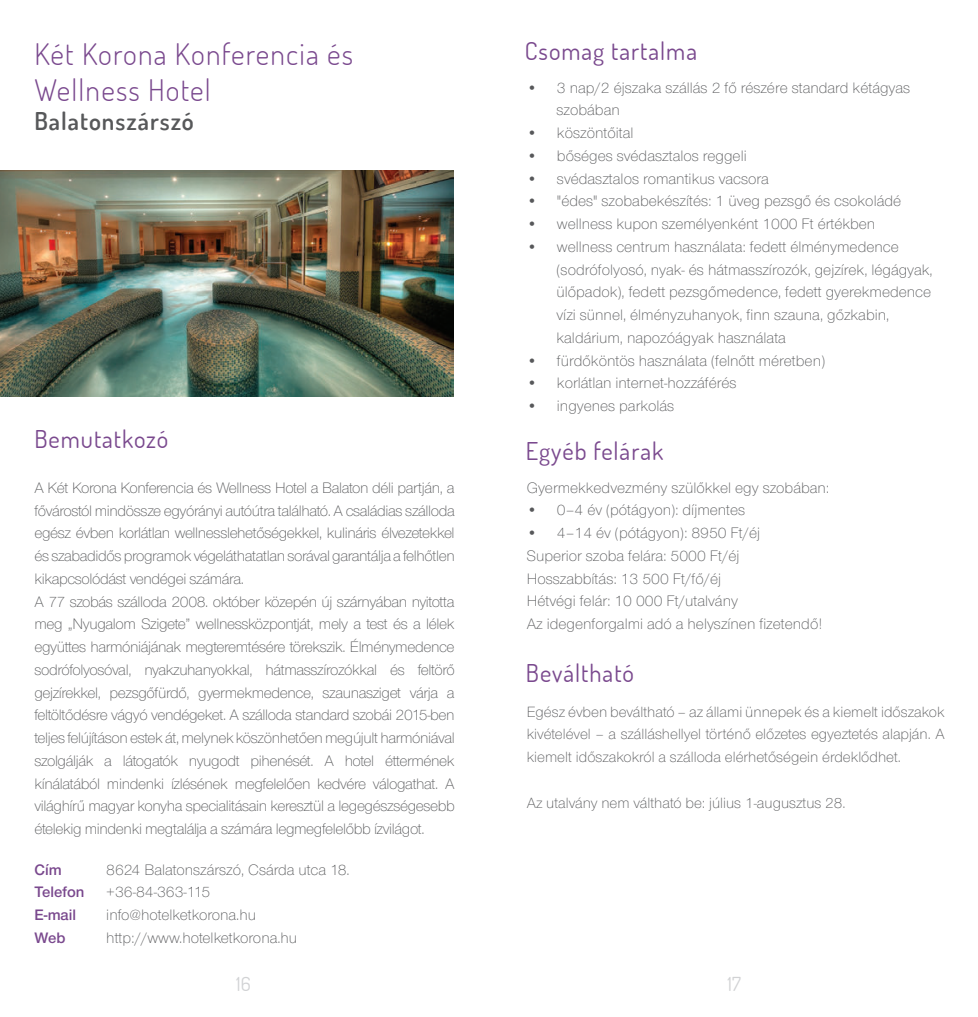
<style>
.page{position:relative;width:978px;height:1017px;background:#fff}
.page>*{position:absolute;margin:0;border:0;box-sizing:border-box;transform-origin:0 0}
.t1{font:300 29.75px/35.7px "Dosis";letter-spacing:.04em;color:#7a498e}
.t2{font:24.5px "Dosis";letter-spacing:.04em;color:#7a498e}
.t3{font:600 24.5px "Dosis";letter-spacing:.04em;color:#57585a}
.t4{font:19.25px "Dosis";color:#d1d2d4}
.t5{font:300 15.75px/22.8px "Nimbus Sans Novus TOT";letter-spacing:-.025em;color:#57585a}
.t6{font:300 15.75px/22.8px "Nimbus Sans Novus TOT";color:#57585a}
.t7{font:15.75px/22.8px "Nimbus Sans Novus TOT Sem Bol";color:#7a498e}
.t8{font:300 15.4px/22.8px "Nimbus Sans Novus TOT";color:#57585a;text-align:justify}
</style>
<div class="page">
<img style="left:0;top:170px;width:454px;height:227px">
<h1 class="t1" style="left:34px;top:35px;width:320px">Két Korona Konferencia és<br>Wellness Hotel</h1>
<h2 class="t3" style="left:34px;top:105px;width:161px">Balatonszárszó</h2>
<h2 class="t2" style="left:34px;top:423px;width:135px">Bemutatkozó</h2>
<p class="t5" style="left:34px;top:476px;width:422px">A Két Korona Konferencia és Wellness Hotel a Balaton déli partján, a fővárostól mindössze egyórányi autóútra található. A családias szálloda egész évben korlátlan wellnesslehetőségekkel, kulináris élvezetekkel és szabadidős programok végeláthatatlan sorával garantálja a felhőtlen kikapcsolódást vendégei számára.<br>A 77 szobás szálloda 2008. október közepén új szárnyában nyitotta meg „Nyugalom Szigete” wellnessközpontját, mely a test és a lélek együttes harmóniájának megteremtésére törekszik. Élménymedence sodrófolyosóval, nyakzuhanyokkal, hátmasszírozókkal és feltörő gejzírekkel, pezsgőfürdő, gyermekmedence, szaunasziget várja a feltöltődésre vágyó vendégeket. A szálloda standard szobái 2015-ben teljes felújításon estek át, melynek köszönhetően megújult harmóniával szolgálják a látogatók nyugodt pihenését. A hotel éttermének kínálatából mindenki ízlésének megfelelően kedvére válogathat. A világhírű magyar konyha specialitásain keresztül a legegészségesebb ételekig mindenki megtalálja a számára legmegfelelőbb ízvilágot.</p>
<p class="t6" style="left:106px;top:858px;width:245px">8624 Balatonszárszó, Csárda utca 18. +36-84-363-115 info@hotelketkorona.hu http://www.hotelketkorona.hu</p>
<p class="t7" style="left:34px;top:858px;width:51px">Cím<br>Telefon<br>E-mail<br>Web</p>
<p class="t4" style="left:236px;top:971px;width:16px">16</p>
<h2 class="t2" style="left:525px;top:35px;width:173px">Csomag tartalma</h2>
<p class="t6" style="left:556px;top:76px;width:355px;text-indent:-30px">• 3 nap/2 éjszaka szállás 2 fő részére standard kétágyas szobában</p>
<p class="t6" style="left:526px;top:122px;width:108px">• köszöntőital</p>
<p class="t6" style="left:526px;top:144px;width:221px">• bőséges svédasztalos reggeli</p>
<p class="t6" style="left:526px;top:167px;width:244px">• svédasztalos romantikus vacsora</p>
<p class="t6" style="left:526px;top:190px;width:376px">• "édes" szobabekészítés: 1 üveg pezsgő és csokoládé</p>
<p class="t6" style="left:526px;top:213px;width:350px">• wellness kupon személyenként 1000 Ft értékben</p>
<p class="t6" style="left:556px;top:235px;width:377px;text-indent:-30px">• wellness centrum használata: fedett élménymedence (sodrófolyosó, nyak- és hátmasszírozók, gejzírek, légágyak, ülőpadok), fedett pezsgőmedence, fedett gyerekmedence vízi sünnel, élményzuhanyok, finn szauna, gőzkabin, kaldárium, napozóágyak használata</p>
<p class="t6" style="left:526px;top:349px;width:300px">• fürdőköntös használata (felnőtt méretben)</p>
<p class="t6" style="left:526px;top:372px;width:211px">• korlátlan internet-hozzáférés</p>
<p class="t6" style="left:526px;top:395px;width:149px">• ingyenes parkolás</p>
<h2 class="t2" style="left:525px;top:435px;width:139px">Egyéb felárak</h2>
<p class="t6" style="left:526px;top:476px;width:304px">Gyermekkedvezmény szülőkkel egy szobában:</p>
<p class="t6" style="left:526px;top:499px;width:220px">• 0–4 év (pótágyon): díjmentes</p>
<p class="t6" style="left:526px;top:522px;width:297px">• 4–14 év (pótágyon): 8950 Ft/éj<br>Superior szoba felára: 5000 Ft/éj Hosszabbítás: 13 500 Ft/fő/éj<br>Hétvégi felár: 10 000 Ft/utalvány<br>Az idegenforgalmi adó a helyszínen fizetendő!</p>
<h2 class="t2" style="left:525px;top:656px;width:109px">Beváltható</h2>
<p class="t8" style="left:526px;top:700px;width:419px">Egész évben beváltható – az állami ünnepek és a kiemelt időszakok kivételével – a szálláshellyel történő előzetes egyeztetés alapján. A kiemelt időszakokról a szálloda elérhetőségein érdeklődhet.</p>
<p class="t8" style="left:526px;top:791px;width:320px">Az utalvány nem váltható be: július 1-augusztus 28.</p>
<p class="t4" style="left:727px;top:971px;width:15px">17</p>
</div>
